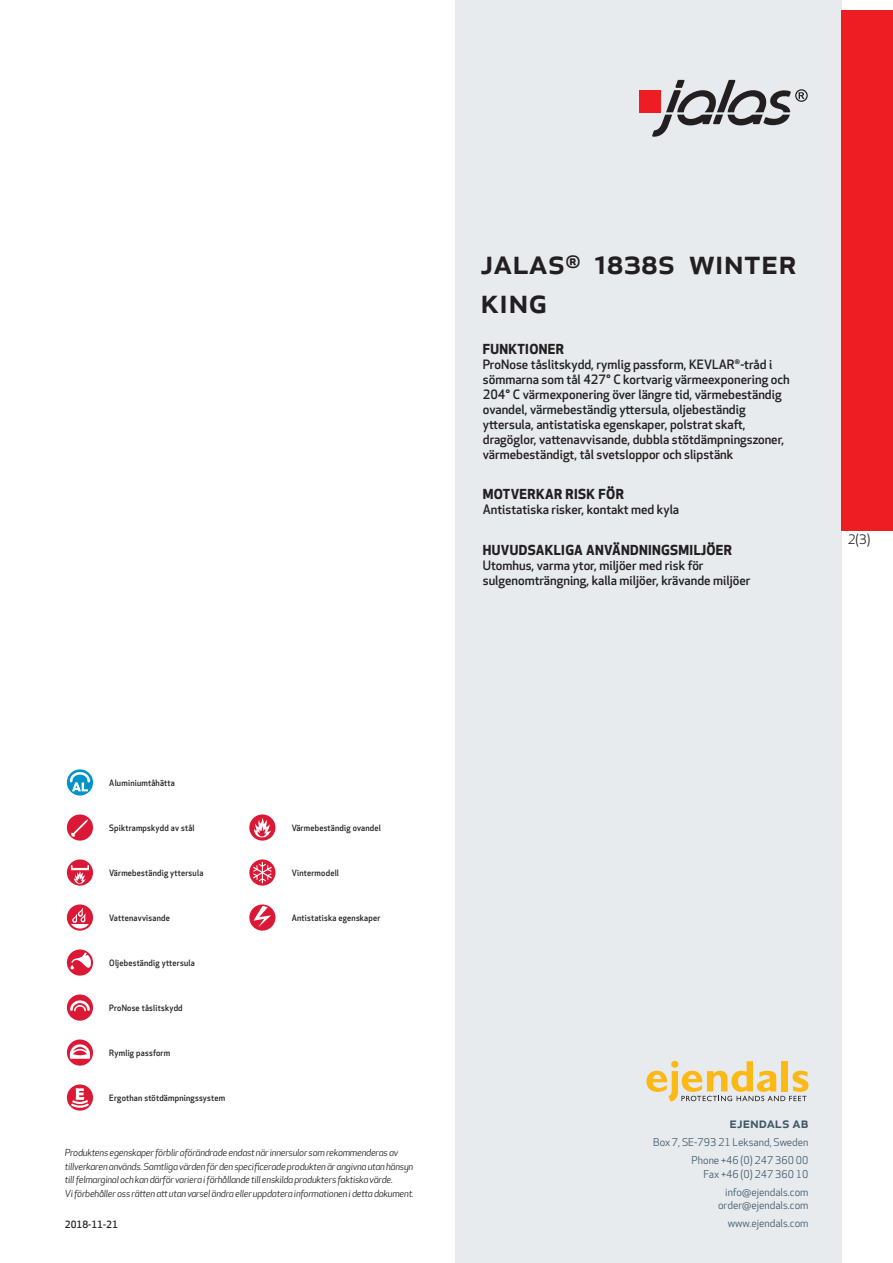
<style>
.page{position:relative;width:893px;height:1263px;background:#fff}
.page>*{position:absolute;margin:0;border:0;box-sizing:border-box;transform-origin:0 0}
.prodname{font:500 34.5px/39px "Apex New";color:#231f20}
.t1{font:500 15px "Apex New";color:#405968}
.Funktion_body{font:700 13.5px "Apex New";letter-spacing:.025em;color:#231f20}
.t2{font:12.75px "Apex New";color:#231f20}
.Funktion_body-2{font:500 12.6px/15px "Apex New";color:#231f20}
.t3{font:10.5px/18px "Apex New";color:#405968;text-align:right}
.Sidfot_datum{font:500 9.75px "Apex New";color:#231f20}
.t4{font:italic 9.45px/13.5px "Apex New";letter-spacing:-.025em;color:#231f20}
.Artikel{font:500 8.55px "Apex New";letter-spacing:.025em;color:#231f20;scale:.95 1}
</style>
<div class="page">
<div style="left:455px;top:0;width:387px;height:1263px;background:#e8ebee"></div>
<svg style="left:646px;top:1061px;width:162px;height:40px"></svg>
<div style="left:842px;top:11px;width:51px;height:520px;background:#ee1d23"></div>
<div style="left:639px;top:90px;width:22px;height:22px;background:#ee1d23"></div>
<svg style="left:652px;top:80px;width:156px;height:57px"></svg>
<div style="left:67px;top:814px;width:26px;height:27px;background:#db1836;border-radius:50%"></div>
<svg style="left:71px;top:819px;width:17px;height:18px"></svg>
<svg style="left:67px;top:859px;width:26px;height:27px"></svg>
<svg style="left:71px;top:865px;width:18px;height:19px"></svg>
<svg style="left:67px;top:904px;width:26px;height:27px"></svg>
<svg style="left:71px;top:908px;width:18px;height:20px"></svg>
<svg style="left:67px;top:949px;width:26px;height:27px"></svg>
<svg style="left:70px;top:952px;width:21px;height:17px"></svg>
<div style="left:67px;top:994px;width:26px;height:27px;background:#db1836;border-radius:50%"></div>
<svg style="left:70px;top:1000px;width:20px;height:11px"></svg>
<svg style="left:67px;top:1039px;width:26px;height:27px"></svg>
<svg style="left:70px;top:1044px;width:20px;height:15px"></svg>
<svg style="left:67px;top:1084px;width:26px;height:27px"></svg>
<svg style="left:69px;top:1088px;width:22px;height:21px"></svg>
<svg style="left:249px;top:814px;width:26px;height:27px"></svg>
<svg style="left:254px;top:817px;width:17px;height:20px"></svg>
<svg style="left:249px;top:859px;width:26px;height:27px"></svg>
<svg style="left:253px;top:862px;width:19px;height:21px"></svg>
<svg style="left:249px;top:904px;width:26px;height:27px"></svg>
<svg style="left:254px;top:906px;width:17px;height:21px"></svg>
<svg style="left:67px;top:769px;width:26px;height:26px"></svg>
<svg style="left:70px;top:772px;width:20px;height:19px"></svg>
<p class="prodname" style="left:480px;top:241px;width:318px">JALAS<sup>®</sup> 1838S Winter king</p>
<p class="Funktion_body" style="left:483px;top:339px;width:83px">FUNKTIONER</p>
<p class="Funktion_body-2" style="left:483px;top:356px;width:308px">ProNose tåslitskydd, rymlig passform, KEVLAR<sup>®</sup>-tråd i sömmarna som tål 427° C kortvarig värmeexponering och 204° C värmexponering över längre tid, värmebeständig ovandel, värmebeständig yttersula, oljebeständig yttersula, antistatiska egenskaper, polstrat skaft, dragöglor, vattenavvisande, dubbla stötdämpningszoner, värmebeständigt, tål svetsloppor och slipstänk</p>
<p class="Funktion_body" style="left:483px;top:485px;width:142px">MOTVERKAR RISK FÖR</p>
<p class="Funktion_body-2" style="left:483px;top:502px;width:198px">Antistatiska risker, kontakt med kyla</p>
<p class="Funktion_body" style="left:483px;top:540px;width:251px">HUVUDSAKLIGA ANVÄNDNINGSMILJÖER</p>
<p class="Funktion_body-2" style="left:483px;top:558px;width:269px">Utomhus, varma ytor, miljöer med risk för sulgenomträngning, kalla miljöer, krävande miljöer</p>
<p class="t2" style="left:848px;top:531px;width:24px">2(3)</p>
<p class="Artikel" style="left:109px;top:777px;width:71px">Aluminiumtåhätta</p>
<p class="Artikel" style="left:109px;top:822px;width:91px">Spiktrampskydd av stål</p>
<p class="Artikel" style="left:109px;top:867px;width:100px">Värmebeständig yttersula</p>
<p class="Artikel" style="left:109px;top:912px;width:65px">Vattenavvisande</p>
<p class="Artikel" style="left:109px;top:957px;width:92px">Oljebeständig yttersula</p>
<p class="Artikel" style="left:109px;top:1002px;width:79px">ProNose tåslitskydd</p>
<p class="Artikel" style="left:109px;top:1047px;width:66px">Rymlig passform</p>
<p class="Artikel" style="left:109px;top:1092px;width:124px">Ergothan stötdämpningssystem</p>
<p class="Artikel" style="left:292px;top:822px;width:95px">Värmebeständig ovandel</p>
<p class="Artikel" style="left:292px;top:867px;width:51px">Vintermodell</p>
<p class="Artikel" style="left:292px;top:912px;width:95px">Antistatiska egenskaper</p>
<p class="t4" style="left:65px;top:1146px;width:350px">Produktens egenskaper förblir oförändrade endast när innersulor som rekommenderas av tillverkaren används. Samtliga värden för den specificerade produkten är angivna utan hänsyn till felmarginal och kan därför variera i förhållande till enskilda produkters faktiska värde.<br>Vi förbehåller oss rätten att utan varsel ändra eller uppdatera informationen i detta dokument.</p>
<p class="Sidfot_datum" style="left:65px;top:1218px;width:54px">2018-11-21</p>
<p class="t1" style="left:729px;top:1113px;width:80px">ejendals ab</p>
<p class="t3" style="left:653px;top:1133px;width:157px">Box 7, SE-793 21 Leksand, Sweden<br>Phone +46 (0) 247 360 00</p>
<p class="t3" style="left:703px;top:1165px;width:107px">Fax +46 (0) 247 360 10 info@ejendals.com</p>
<p class="t3" style="left:718px;top:1196px;width:92px">order@ejendals.com</p>
<p class="t3" style="left:728px;top:1215px;width:82px">www.ejendals.com</p>
</div>
